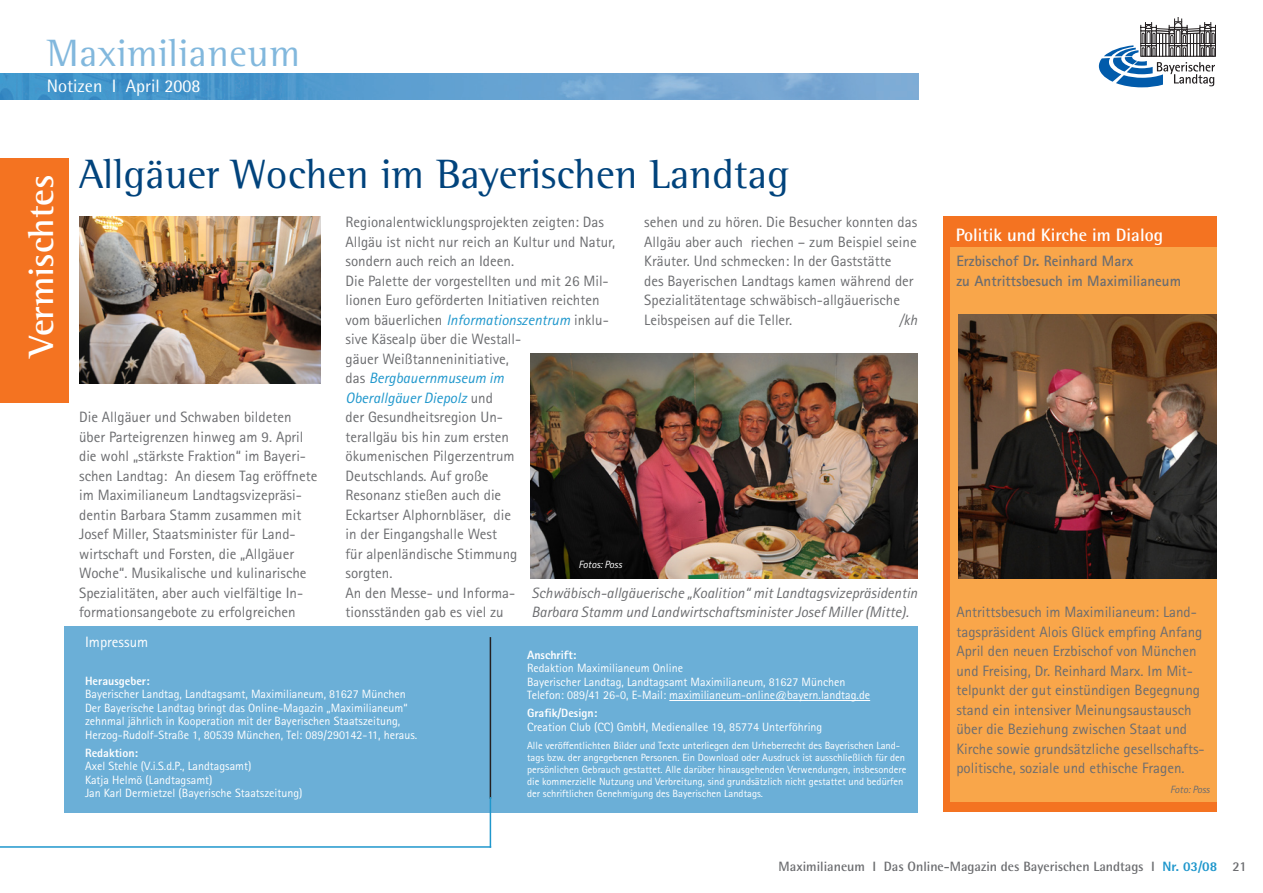
<style>
.page{position:relative;width:1263px;height:893px;background:#fff}
.page>*{position:absolute;margin:0;border:0;box-sizing:border-box;transform-origin:0 0}
.Subhead_groß{font:42px "Rotis Semi Serif Pro";color:#01437c}
.t1{font:39px "Rotis Semi Serif Pro";letter-spacing:.02em;color:#82b8dd}
.Headline_Balken{font:700 36px "Rotis Semi Serif Pro";color:#fff}
.Headline_Balken-2{font:700 18px "Rotis Semi Sans Pro";color:#fff}
.t2{font:18px "Rotis Semi Sans Pro";color:#fff}
.Fließtext{font:15px/19.5px "Rotis Sans Serif Pro";color:#6c6d70}
.Fließtext-2{font:italic 15px/19.5px "Rotis Sans Serif Pro";color:#6c6d70}
.Fließtext_bold{font:700 15px/19.5px "Rotis Sans Serif Pro";color:#6c6d70}
.Fließtext-3{font:15px "Rotis Sans Serif Pro";color:#fff}
.t3{font:700 13.5px "Rotis Semi Sans Pro";color:#6c6d70}
.t4{font:12px/13.5px "Rotis Sans Serif Pro";color:#fff}
.t5{font:800 12px "Rotis Sans Serif Pro";color:#fff}
.t6{font:10.5px/12px "Rotis Sans Serif Pro";color:#fff}
.t7{font:italic 10.5px "Rotis Sans Serif Pro";color:#fff}
.Fließtext-4{font:italic 10.5px "Rotis Sans Serif Pro";color:#6c6d70}
.s1{font-style:italic;color:#1f97cc}
.s2{font-weight:800;color:#1f97cc}
</style>
<div class="page">
<img style="left:0;top:74px;width:918px;height:25px">
<svg style="left:1099px;top:17px;width:117px;height:70px"></svg>
<hr style="left:0;top:846px;width:491px;height:2px;background:#1f97cc">
<div style="left:64px;top:627px;width:853px;height:186px;background:#6bafd7"></div>
<hr style="left:669px;top:700px;width:201px;height:1px;background:#fff">
<hr style="left:490px;top:637px;width:1px;height:162px;background:#231f20">
<hr style="left:490px;top:797px;width:1px;height:51px;background:#1f97cc">
<div style="left:943px;top:216px;width:273px;height:595px;background:#f47321"></div>
<div style="left:950px;top:247px;width:266px;height:554px;background:#f9a64a"></div>
<div style="left:0;top:158px;width:69px;height:245px;background:#f47321"></div>
<img style="left:530px;top:354px;width:387px;height:224px">
<img style="left:959px;top:314px;width:257px;height:264px">
<img style="left:79px;top:217px;width:241px;height:166px">
<h2 class="t1" style="left:47px;top:29px;width:254px">Maximilianeum</h2>
<p class="t2" style="left:47px;top:76px;width:155px">Notizen I April 2008</p>
<p class="Headline_Balken" style="left:19px;top:357px;width:184px;rotate:-90deg">Vermischtes</p>
<p class="Subhead_groß" style="left:79px;top:149px;width:711px">Allgäuer Wochen im Bayerischen Landtag</p>
<p class="Fließtext" style="left:79px;top:408px;width:240px">Die Allgäuer und Schwaben bildeten über Parteigrenzen hinweg am 9. April die wohl „stärkste Fraktion“ im Bayeri&shy;schen Landtag: An diesem Tag eröffnete im Maximilianeum Landtagsvizepräsi&shy;dentin Barbara Stamm zusammen mit Josef Miller, Staatsminister für Land&shy;wirtschaft und Forsten, die „Allgäuer Woche“. Musikalische und kulinarische Spezialitäten, aber auch vielfältige In&shy;formationsangebote zu erfolgreichen</p>
<p class="Fließtext" style="left:345px;top:213px;width:271px">Regionalentwicklungsprojekten zeigten: Das<br>Allgäu ist nicht nur reich an Kultur und Natur, sondern auch reich an Ideen.</p>
<p class="Fließtext" style="left:345px;top:271px;width:265px">Die Palette der vorgestellten und mit 26 Mil&shy;lionen Euro geförderten Initiativen reichten vom bäuerlichen <span class="s1">Informationszentrum</span> inklu&shy;sive Käsealp über die Westall-<br>gäuer Weißtanneninitiative,<br>das <span class="s1">Bergbauernmuseum im<br>Oberallgäuer Diepolz</span> und<br>der Gesundheitsregion Un-<br>terallgäu bis hin zum ersten<br>ökumenischen Pilgerzentrum<br>Deutschlands. Auf große<br>Resonanz stießen auch die<br>Eckartser Alphornbläser, die<br>in der Eingangshalle West<br>für alpenländische Stimmung<br>sorgten.</p>
<p class="Fließtext" style="left:345px;top:583px;width:171px">An den Messe- und Informa&shy;tionsständen gab es viel zu</p>
<p class="Fließtext" style="left:644px;top:213px;width:274px">sehen und zu hören. Die Besucher konnten das Allgäu aber auch riechen – zum Beispiel seine Kräuter. Und schmecken: In der Gaststätte<br>des Bayerischen Landtags kamen während der Spezialitätentage schwäbisch-allgäuerische Leibspeisen auf die Teller.</p>
<p class="Fließtext-2" style="left:899px;top:310px;width:20px">/kh</p>
<p class="t7" style="left:578px;top:558px;width:45px">Fotos: Poss</p>
<p class="Fließtext-2" style="left:531px;top:583px;width:387px">Schwäbisch-allgäuerische „Koalition“ mit Landtagsvizepräsidentin<br>Barbara Stamm und Landwirtschaftsminister Josef Miller (Mitte).</p>
<p class="Fließtext-3" style="left:85px;top:633px;width:65px">Impressum</p>
<p class="t5" style="left:85px;top:673px;width:66px">Herausgeber:</p>
<p class="t4" style="left:85px;top:688px;width:322px">Bayerischer Landtag, Landtagsamt, Maximilianeum, 81627 München</p>
<p class="t4" style="left:85px;top:701px;width:334px">Der Bayerische Landtag bringt das Online-Magazin „Maximilianeum“ zehnmal jährlich in Kooperation mit der Bayerischen Staatszeitung,<br>Herzog-Rudolf-Straße 1, 80539 München, Tel: 089/290142-11, heraus.</p>
<p class="t5" style="left:85px;top:745px;width:55px">Redaktion:</p>
<p class="t4" style="left:85px;top:759px;width:168px">Axel Stehle (V.i.S.d.P., Landtagsamt)</p>
<p class="t4" style="left:85px;top:773px;width:219px">Katja Helmö (Landtagsamt)<br>Jan Karl Dermietzel (Bayerische Staatszeitung)</p>
<p class="t5" style="left:527px;top:647px;width:51px">Anschrift:</p>
<p class="t4" style="left:527px;top:662px;width:157px">Redaktion Maximilianeum Online</p>
<p class="t4" style="left:527px;top:675px;width:345px">Bayerischer Landtag, Landtagsamt Maximilianeum, 81627 München<br>Telefon: 089/41 26-0, E-Mail: maximilianeum-online@bayern.landtag.de</p>
<p class="t5" style="left:527px;top:705px;width:72px">Grafik/Design:</p>
<p class="t4" style="left:527px;top:720px;width:297px">Creation Club (CC) GmbH, Medienallee 19, 85774 Unterföhring</p>
<p class="t6" style="left:527px;top:740px;width:381px">Alle veröffentlichten Bilder und Texte unterliegen dem Urheberrecht des Bayerischen Land&shy;tags bzw. der angegebenen Personen. Ein Download oder Ausdruck ist ausschließlich für den persönlichen Gebrauch gestattet. Alle darüber hinausgehenden Verwendungen, insbesondere die kommerzielle Nutzung und Verbreitung, sind grundsätzlich nicht gestattet und bedürfen der schriftlichen Genehmigung des Bayerischen Landtags.</p>
<p class="Headline_Balken-2" style="left:956px;top:223px;width:209px">Politik und Kirche im Dialog</p>
<p class="Fließtext_bold" style="left:956px;top:251px;width:226px">Erzbischof Dr. Reinhard Marx<br>zu Antrittsbesuch im Maximilianeum</p>
<p class="Fließtext" style="left:956px;top:603px;width:250px">Antrittsbesuch im Maximilianeum: Land&shy;tagspräsident Alois Glück empfing Anfang April den neuen Erzbischof von München und Freising, Dr. Reinhard Marx. Im Mit&shy;telpunkt der gut einstündigen Begegnung stand ein intensiver Meinungsaustausch über die Beziehung zwischen Staat und Kirche sowie grundsätzliche gesellschafts&shy;politische, soziale und ethische Fragen.</p>
<p class="Fließtext-4" style="left:1170px;top:783px;width:41px">Foto: Poss</p>
<p class="t3" style="left:779px;top:858px;width:470px">Maximilianeum I Das Online-Magazin des Bayerischen Landtags I <span class="s2">Nr. 03/08</span> 21</p>
</div>
